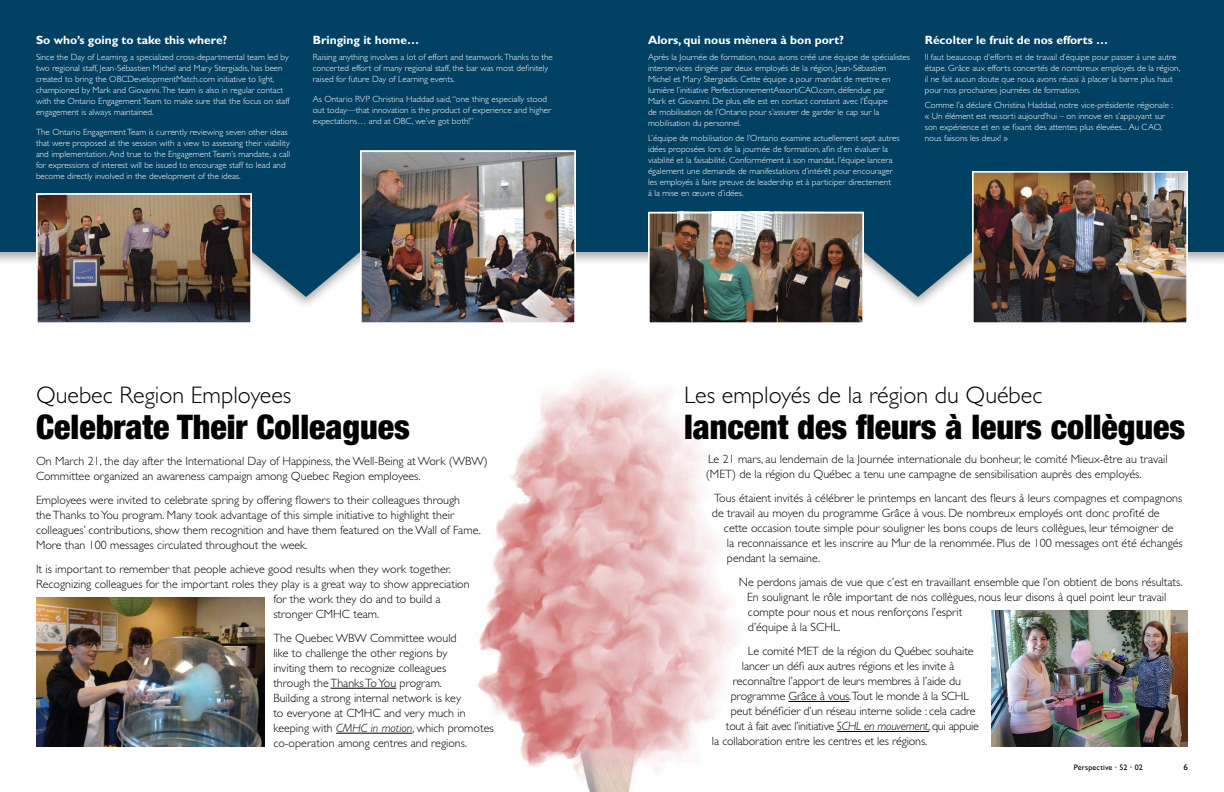
<style>
.page{position:relative;width:1224px;height:792px;background:#fff}
.page>*{position:absolute;margin:0;border:0;box-sizing:border-box;transform-origin:0 0}
.t1{font:900 condensed 34px "Helvetica Neue LT Std";color:#000}
.t2{font:300 24px "Gill Sans Std";color:#000}
.t3{font:300 12px/15px "Gill Sans Std";color:#000}
.t4{font:700 12px "Gill Sans Std";color:#fff}
.t5{font:300 12px "Gill Sans Std";letter-spacing:-.02em;color:#000}
.t6{font:300 9px/11px "Gill Sans Std";color:#fff}
.t7{font:9px "Gill Sans Std";color:#000}
.t8{font:8px "Gill Sans Std";letter-spacing:.02em;color:#000}
.s1{font-style:italic}
.s2{color:#939598}
</style>
<div class="page">
<div style="left:0;top:0;width:1224px;height:297px;background:#004062"></div>
<img style="left:477px;top:375px;width:259px;height:417px">
<hr style="left:331px;top:688px;width:65px;height:1px;background:#000">
<hr style="left:336px;top:733px;width:76px;height:1px;background:#000">
<hr style="left:789px;top:701px;width:60px;height:1px;background:#000">
<hr style="left:837px;top:731px;width:92px;height:1px;background:#000">
<img style="left:992px;top:610px;width:196px;height:137px">
<img style="left:36px;top:598px;width:228px;height:149px">
<img style="left:363px;top:153px;width:210px;height:168px">
<div style="left:360px;top:150px;width:216px;height:174px;border:2px solid #fff"></div>
<img style="left:39px;top:196px;width:210px;height:125px">
<div style="left:36px;top:193px;width:216px;height:131px;border:2px solid #fff"></div>
<img style="left:975px;top:174px;width:210px;height:147px">
<div style="left:972px;top:171px;width:216px;height:153px;border:2px solid #fff"></div>
<img style="left:651px;top:215px;width:210px;height:106px">
<div style="left:648px;top:212px;width:216px;height:112px;border:2px solid #fff"></div>
<h3 class="t4" style="left:36px;top:33px;width:193px">So who’s going to take this where?</h3>
<p class="t6" style="left:36px;top:51px;width:255px">Since the Day of Learning, a specialized cross-departmental team led by two regional staff, Jean-Sébastien Michel and Mary Stergiadis, has been created to bring the OBCDevelopmentMatch.com initiative to light, championed by Mark and Giovanni.The team is also in regular contact with the Ontario Engagement Team to make sure that the focus on staff engagement is always maintained.</p>
<p class="t6" style="left:36px;top:126px;width:256px">The Ontario Engagement Team is currently reviewing seven other ideas that were proposed at the session with a view to assessing their viability and implementation. And true to the Engagement Team’s mandate, a call for expressions of interest will be issued to encourage staff to lead and become directly involved in the development of the ideas.</p>
<h3 class="t4" style="left:313px;top:33px;width:108px">Bringing it home…</h3>
<p class="t6" style="left:313px;top:51px;width:242px">Raising anything involves a lot of effort and teamwork.Thanks to the concerted effort of many regional staff, the bar was most definitely raised for future Day of Learning events.</p>
<p class="t6" style="left:313px;top:93px;width:240px">As Ontario RVP Christina Haddad said, “one thing especially stood out today—that innovation is the product of experience and higher expectations… and at OBC, we’ve got both!”</p>
<h3 class="t4" style="left:648px;top:33px;width:197px">Alors, qui nous mènera à bon port?</h3>
<p class="t6" style="left:648px;top:51px;width:264px">Après la Journée de formation, nous avons créé une équipe de spécialistes interservices dirigée par deux employés de la région, Jean-Sébastien Michel et Mary Stergiadis. Cette équipe a pour mandat de mettre en lumière l’initiative PerfectionnementAssortiCAO.com, défendue par<br>Mark et Giovanni. De plus, elle est en contact constant avec l’Équipe<br>de mobilisation de l’Ontario pour s’assurer de garder le cap sur la mobilisation du personnel.</p>
<p class="t6" style="left:648px;top:133px;width:253px">L’équipe de mobilisation de l’Ontario examine actuellement sept autres idées proposées lors de la journée de formation, afin d’en évaluer la viabilité et la faisabilité. Conformément à son mandat, l’équipe lancera également une demande de manifestations d’intérêt pour encourager les employés à faire preuve de leadership et à participer directement<br>à la mise en œuvre d’idées.</p>
<h3 class="t4" style="left:925px;top:33px;width:185px">Récolter le fruit de nos efforts …</h3>
<p class="t6" style="left:925px;top:51px;width:257px">Il faut beaucoup d’efforts et de travail d’équipe pour passer à une autre étape. Grâce aux efforts concertés de nombreux employés de la région, il ne fait aucun doute que nous avons réussi à placer la barre plus haut pour nos prochaines journées de formation.</p>
<p class="t6" style="left:925px;top:100px;width:250px">Comme l’a déclaré Christina Haddad, notre vice-présidente régionale : « Un élément est ressorti aujourd’hui – on innove en s’appuyant sur son expérience et en se fixant des attentes plus élevées... Au CAO, nous faisons les deux! »</p>
<h2 class="t2" style="left:36px;top:382px;width:257px">Quebec Region Employees</h2>
<h1 class="t1" style="left:36px;top:406px;width:375px">Celebrate Their Colleagues</h1>
<h1 class="t1" style="left:684px;top:406px;width:503px">lancent des fleurs à leurs collègues</h1>
<h2 class="t2" style="left:684px;top:382px;width:360px">Les employés de la région du Québec</h2>
<h3 class="t3" style="left:36px;top:454px;width:453px">On March 21, the day after the International Day of Happiness, the Well-Being at Work (WBW)<br>Committee organized an awareness campaign among Quebec Region employees.</h3>
<p class="t3" style="left:36px;top:493px;width:446px">Employees were invited to celebrate spring by offering flowers to their colleagues through<br>the Thanks to You program. Many took advantage of this simple initiative to highlight their colleagues’ contributions, show them recognition and have them featured on the Wall of Fame.<br>More than 100 messages circulated throughout the week.</p>
<h3 class="t3" style="left:36px;top:562px;width:416px">It is important to remember that people achieve good results when they work together.</h3>
<h3 class="t3" style="left:36px;top:577px;width:435px">Recognizing colleagues for the important roles they play is a great way to show appreciation</h3>
<h3 class="t3" style="left:273px;top:592px;width:169px">for the work they do and to build a</h3>
<h3 class="t3" style="left:273px;top:607px;width:107px">stronger CMHC team.</h3>
<p class="t3" style="left:273px;top:631px;width:222px">The Quebec WBW Committee would<br>like to challenge the other regions by<br>inviting them to recognize colleagues<br>through the Thanks To You program.<br>Building a strong internal network is key<br>to everyone at CMHC and very much in keeping with <span class="s1">CMHC in motion</span>, which promotes co-operation among centres and regions.</p>
<h3 class="t3" style="left:706px;top:452px;width:463px">Le 21 mars, au lendemain de la Journée internationale du bonheur, le comité Mieux-être au travail (MET) de la région du Québec a tenu une campagne de sensibilisation auprès des employés.</h3>
<h3 class="t3" style="left:712px;top:491px;width:472px">Tous étaient invités à célébrer le printemps en lancant des fleurs à leurs compagnes et compagnons de travail au moyen du programme Grâce à vous. De nombreux employés ont donc profité de</h3>
<h3 class="t3" style="left:724px;top:521px;width:460px">cette occasion toute simple pour souligner les bons coups de leurs collègues, leur témoigner de la reconnaissance et les inscrire au Mur de la renommée. Plus de 100 messages ont été échangés pendant la semaine.</h3>
<p class="t3" style="left:747px;top:575px;width:437px;text-indent:-8px">Ne perdons jamais de vue que c’est en travaillant ensemble que l’on obtient de bons résultats.<br>En soulignant le rôle important de nos collègues, nous leur disons à quel point leur travail compte pour nous et nous renforçons l’esprit<br>d’équipe à la SCHL.</p>
<h3 class="t3" style="left:748px;top:644px;width:227px">Le comité MET de la région du Québec souhaite</h3>
<h3 class="t3" style="left:742px;top:659px;width:214px">lancer un défi aux autres régions et les invite à</h3>
<h3 class="t3" style="left:733px;top:674px;width:229px">reconnaître l’apport de leurs membres à l’aide du</h3>
<h3 class="t3" style="left:731px;top:689px;width:240px">programme Grâce à vous.Tout le monde à la SCHL</h3>
<h3 class="t3" style="left:731px;top:704px;width:246px">peut bénéficier d’un réseau interne solide : cela cadre</h3>
<h3 class="t5" style="left:726px;top:719px;width:254px">tout à fait avec l’initiative <span class="s1">SCHL en mouvement</span>, qui appuie</h3>
<h3 class="t3" style="left:712px;top:734px;width:217px">la collaboration entre les centres et les régions.</h3>
<p class="t8" style="left:1074px;top:762px;width:71px">Perspective <span class="s2">•</span> 52 <span class="s2">•</span> 02</p>
<p class="t7" style="left:1184px;top:761px;width:6px">6</p>
</div>
